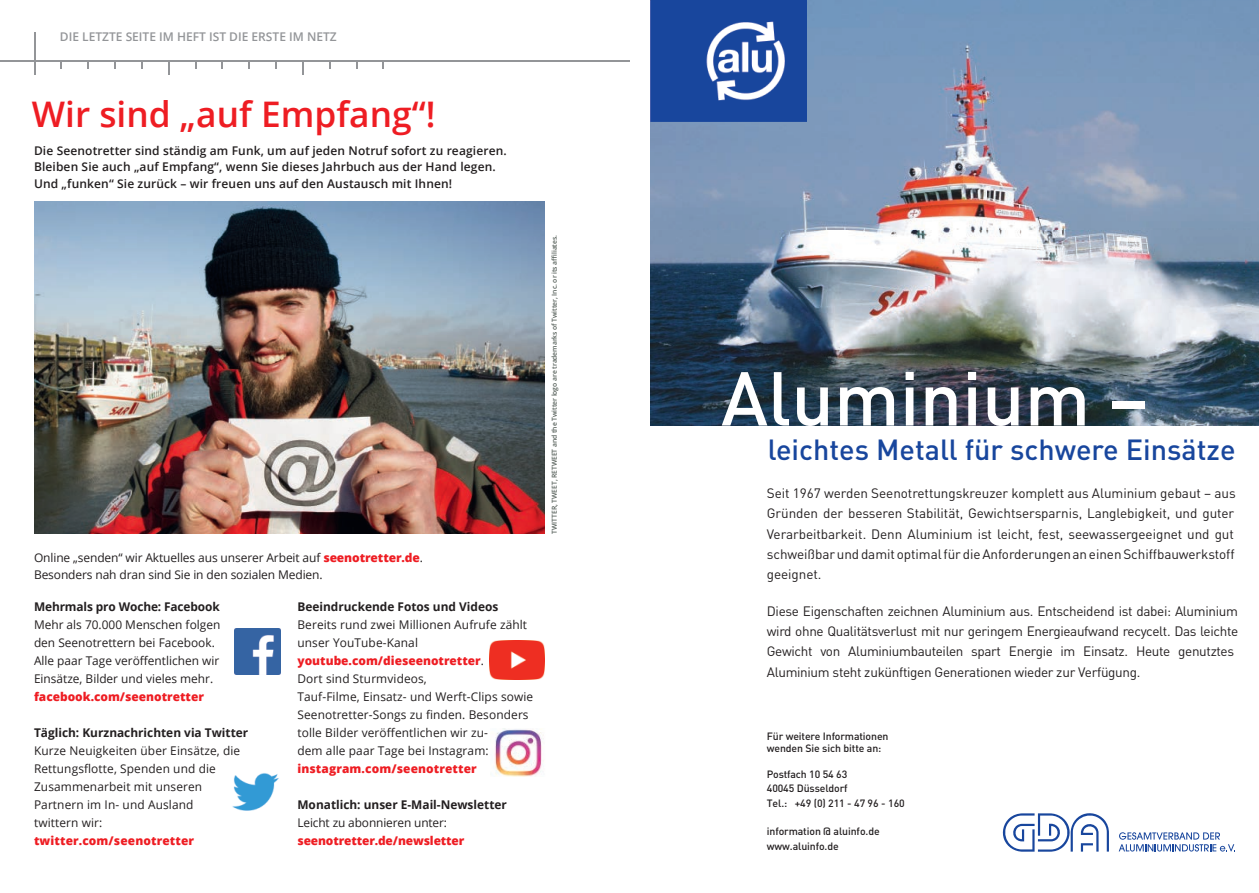
<style>
.page{position:relative;width:1259px;height:893px;background:#fff}
.page>*{position:absolute;margin:0;border:0;box-sizing:border-box;transform-origin:0 0}
.t1{font:500 75px "DIN";color:#fff}
.t2{font:600 35.25px "Open Sans";color:#ee1d23}
.t3{font:500 28.8px "DIN";color:#18469d}
.t4{font:13.5px/20.2px "DIN";letter-spacing:-.01em;color:#231f20}
.t5{font:12px/18px "Open Sans";letter-spacing:.01em;color:#231f20}
.t6{font:600 12px/16.5px "Open Sans";letter-spacing:.01em;color:#231f20}
.t7{font:12px/16.5px "Open Sans";letter-spacing:-.01em;color:#231f20}
.t8{font:700 12px "Open Sans";color:#231f20}
.t9{font:800 12px "Open Sans";color:#ee1d23}
.t10{font:600 12px "Open Sans";color:#939598}
.t11{font:500 10.5px/12.6px "DIN";letter-spacing:-.01em;color:#231f20}
.t12{font:600 6.75px "Open Sans";letter-spacing:-.01em;color:#555f59}
.s1{font-weight:800;color:#ee1d23}
</style>
<div class="page">
<img style="left:34px;top:202px;width:510px;height:332px">
<hr style="left:34px;top:32px;width:1px;height:43px;background:#939598">
<svg style="left:168px;top:61px;width:1px;height:14px"></svg>
<svg style="left:302px;top:61px;width:1px;height:14px"></svg>
<svg style="left:275px;top:61px;width:2px;height:7px"></svg>
<hr style="left:0;top:60px;width:629px;height:1px;background:#939598">
<img style="left:234px;top:628px;width:46px;height:46px">
<img style="left:232px;top:773px;width:47px;height:38px">
<img style="left:489px;top:641px;width:56px;height:39px">
<img style="left:494px;top:728px;width:50px;height:48px">
<img style="left:651px;top:0;width:608px;height:425px">
<div style="left:651px;top:0;width:117px;height:120px;background:#18469d"></div>
<svg style="left:706px;top:22px;width:40px;height:77px"></svg>
<svg style="left:1002px;top:813px;width:107px;height:39px"></svg>
<svg style="left:1119px;top:832px;width:116px;height:19px"></svg>
<p class="t10" style="left:60px;top:28px;width:278px">DIE LETZTE SEITE IM HEFT IST DIE ERSTE IM NETZ</p>
<h2 class="t2" style="left:32px;top:90px;width:405px">Wir sind „auf Empfang“!</h2>
<p class="t6" style="left:34px;top:142px;width:474px">Die Seenotretter sind ständig am Funk, um auf jeden Notruf sofort zu reagieren.<br>Bleiben Sie auch „auf Empfang“, wenn Sie dieses Jahrbuch aus der Hand legen.<br>Und „funken“ Sie zurück – wir freuen uns auf den Austausch mit Ihnen!</p>
<p class="t7" style="left:34px;top:549px;width:390px">Online „senden“ wir Aktuelles aus unserer Arbeit auf <span class="s1">seenotretter.de</span>.<br>Besonders nah dran sind Sie in den sozialen Medien.</p>
<p class="t8" style="left:34px;top:598px;width:187px">Mehrmals pro Woche: Facebook</p>
<p class="t5" style="left:34px;top:615px;width:188px">Mehr als 70.000 Menschen folgen den Seenotrettern bei Facebook.<br>Alle paar Tage veröffentlichen wir Einsätze, Bilder und vieles mehr.</p>
<p class="t9" style="left:34px;top:688px;width:171px">facebook.com/seenotretter</p>
<p class="t8" style="left:34px;top:724px;width:216px">Täglich: Kurznachrichten via Twitter</p>
<p class="t5" style="left:34px;top:741px;width:208px">Kurze Neuigkeiten über Einsätze, die<br>Rettungsflotte, Spenden und die<br>Zusammenarbeit mit unseren<br>Partnern im In- und Ausland twittern wir:</p>
<p class="t9" style="left:34px;top:832px;width:162px">twitter.com/seenotretter</p>
<p class="t8" style="left:297px;top:598px;width:202px">Beeindruckende Fotos und Videos</p>
<p class="t5" style="left:297px;top:615px;width:237px">Bereits rund zwei Millionen Aufrufe zählt unser YouTube-Kanal <span class="s1">youtube.com/dieseenotretter</span>.<br>Dort sind Sturmvideos,<br>Tauf-Filme, Einsatz- und Werft-Clips sowie Seenotretter-Songs zu finden. Besonders tolle Bilder veröffentlichen wir zu-<br>dem alle paar Tage bei Instagram:</p>
<p class="t9" style="left:297px;top:760px;width:181px">instagram.com/seenotretter</p>
<p class="t8" style="left:297px;top:796px;width:211px">Monatlich: unser E-Mail-Newsletter</p>
<p class="t7" style="left:297px;top:814px;width:151px">Leicht zu abonnieren unter:</p>
<p class="t9" style="left:297px;top:832px;width:168px">seenotretter.de/newsletter</p>
<p class="t12" style="left:550px;top:534px;width:300px;rotate:-90deg">TWITTER, TWEET, RETWEET and the Twitter logo are trademarks of Twitter, Inc. or its affiliates.</p>
<h1 class="t1" style="left:721px;top:350px;width:429px">Aluminium –</h1>
<h3 class="t3" style="left:768px;top:431px;width:469px">leichtes Metall für schwere Einsätze</h3>
<p class="t4" style="left:767px;top:483px;width:470px">Seit 1967 werden Seenotrettungskreuzer komplett aus Aluminium gebaut – aus Gründen der besseren Stabilität, Gewichtsersparnis, Langlebigkeit, und guter Verarbeitbarkeit. Denn Aluminium ist leicht, fest, seewassergeeignet und gut schweißbarunddamit optimalfürdieAnforderungenaneinenSchiffbauwerkstoff geeignet.</p>
<p class="t4" style="left:767px;top:601px;width:473px">Diese Eigenschaften zeichnen Aluminium aus. Entscheidend ist dabei: Aluminium wird ohne Qualitätsverlust mit nur geringem Energieaufwand recycelt. Das leichte Gewicht von Aluminiumbauteilen spart Energie im Einsatz. Heute genutztes Aluminium steht zukünftigen Generationen wieder zur Verfügung.</p>
<p class="t11" style="left:767px;top:729px;width:123px">Für weitere Informationen wenden Sie sich bitte an:</p>
<p class="t11" style="left:767px;top:767px;width:82px;line-height:13.5px">Postfach 10 54 63<br>40045 Düsseldorf</p>
<p class="t11" style="left:767px;top:797px;width:139px">Tel.: +49 (0) 211 - 47 96 - 160</p>
<p class="t11" style="left:767px;top:823px;width:114px;line-height:15px">information @ aluinfo.de www.aluinfo.de</p>
</div>
